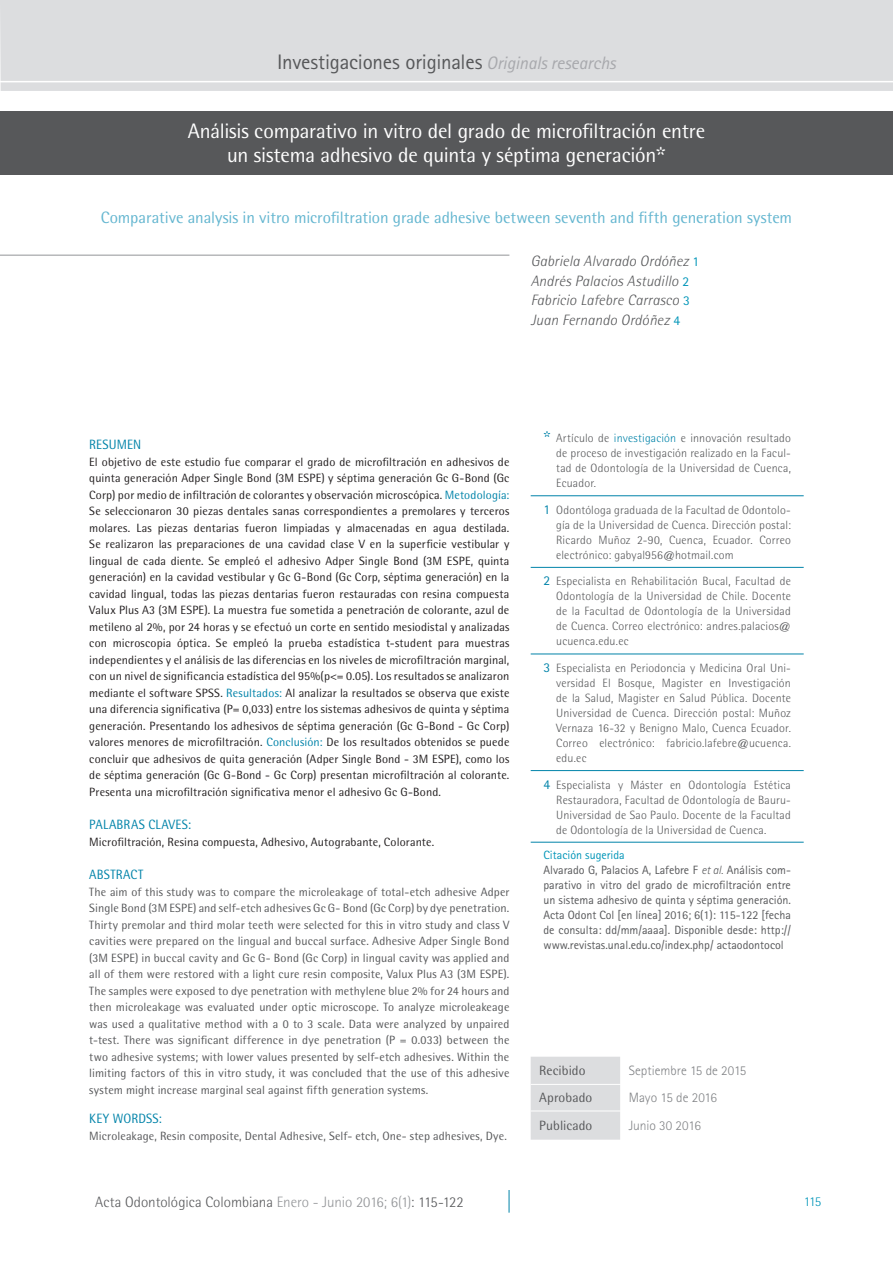
<style>
.page{position:relative;width:893px;height:1263px;background:#fff}
.page>*{position:absolute;margin:0;border:0;box-sizing:border-box;transform-origin:0 0}
.tit-artículoespañol{font:21px/24px "Rotis Semi Sans Std";letter-spacing:-.01em;color:#fff;text-align:center}
.t1{font:21px "Rotis Sans Serif Std";letter-spacing:-.01em;color:#57585a}
.tít-artículoinglés{font:16.5px "Rotis Semi Sans Std";letter-spacing:-.005em;color:#64b6d0}
.resumen-autor{font:italic 300 15px "Rotis Semi Sans Std";letter-spacing:.01em;color:#57585a}
.datos_pag{font:300 15px "Rotis Semi Sans Std";color:#57585a}
.t2{font:300 13.5px "Rotis Sans Serif Std";color:#808285}
.t3{font:13.5px "Rotis Semi Sans Std";letter-spacing:.005em;color:#57585a}
.resumen-subtitespaño{font:13.5px "Rotis Semi Sans Std";letter-spacing:.015em;color:#0083a9;scale:.95 1}
.resumen-subtitinglés{font:13.5px "Rotis Semi Sans Std";letter-spacing:.02em;color:#0083a9;scale:.95 1}
.t4{font:300 13.5px "Rotis Semi Sans Std";color:#0095b8}
.resumen-textoesp{font:12px/16.5px "Rotis Semi Sans Std";letter-spacing:.01em;color:#231f20;text-align:justify}
.resumen-textoinglés{font:12px/16.5px "Rotis Semi Sans Std";letter-spacing:.01em;color:#57585a;text-align:justify}
.resumen-datosartícul{font:300 12px/15px "Rotis Semi Sans Std";letter-spacing:.015em;color:#57585a;text-align:justify}
.citacion_txt{font:12px/15px "Rotis Sans Serif Std";color:#57585a;text-align:justify}
.citacion_txt-2{font:12px "Rotis Sans Serif Std";color:#0095b8}
.s1{font-style:italic;font-size:18px;color:#a8a9ad}
.s2{font-family:"Aller"}
.s3{font-family:"Rotis Sans Serif Std";font-weight:400;font-style:normal;font-size:13.5px;color:#0095b8}
.s4{color:#0083a9}
.s5{color:#939598}
.s6{font-family:"Aller";font-weight:400;font-size:15px;color:#0083a9}
.s7{font-family:"Rotis Sans Serif Std";font-weight:400;font-size:13.5px;color:#0083a9}
.s8{font-weight:300;font-style:italic}
</style>
<div class="page">
<div style="left:0;top:0;width:893px;height:91px;background:#dcdddf"></div>
<hr style="left:0;top:81px;width:893px;height:1px;background:#fff">
<svg style="left:509px;top:1190px;width:1px;height:23px"></svg>
<hr style="left:0;top:255px;width:509px;height:1px;background:#939598">
<div style="left:0;top:111px;width:893px;height:64px;background:#57585a"></div>
<hr style="left:531px;top:495px;width:273px;height:1px;background:#0083a9">
<hr style="left:531px;top:567px;width:273px;height:1px;background:#0083a9">
<hr style="left:531px;top:654px;width:273px;height:1px;background:#0083a9">
<hr style="left:531px;top:770px;width:273px;height:1px;background:#0083a9">
<hr style="left:531px;top:842px;width:273px;height:1px;background:#0083a9">
<div style="left:531px;top:1057px;width:89px;height:83px;background:#dcdddf"></div>
<hr style="left:531px;top:1084px;width:89px;height:1px;background:#fff">
<hr style="left:531px;top:1110px;width:89px;height:1px;background:#fff">
<h1 class="t1" style="left:277px;top:50px;width:340px">Investigaciones originales <span class="s1">Originals researchs</span></h1>
<p class="tit-artículoespañol" style="left:188px;top:119px;width:519px">Análisis comparativo in vitro del grado de microfiltración entre un sistema adhesivo de quinta y séptima generación<span class="s2">*</span></p>
<p class="tít-artículoinglés" style="left:101px;top:208px;width:693px">Comparative analysis in vitro microfiltration grade adhesive between seventh and fifth generation system</p>
<p class="resumen-autor" style="left:531px;top:252px;width:170px">Gabriela Alvarado Ordóñez <span class="s3">1</span></p>
<p class="resumen-autor" style="left:531px;top:272px;width:160px">Andrés Palacios Astudillo <span class="s3">2</span></p>
<p class="resumen-autor" style="left:531px;top:291px;width:161px">Fabricio Lafebre Carrasco <span class="s3">3</span></p>
<p class="resumen-autor" style="left:531px;top:311px;width:151px">Juan Fernando Ordóñez <span class="s3">4</span></p>
<p class="resumen-subtitespaño" style="left:89px;top:437px;width:56px">RESUMEN</p>
<p class="resumen-textoesp" style="left:89px;top:453px;width:422px">El objetivo de este estudio fue comparar el grado de microfiltración en adhesivos de quinta generación Adper Single Bond (3M ESPE) y séptima generación Gc G-Bond (Gc Corp) por medio de infiltración de colorantes y observación microscópica. <span class="s4">Metodología:<br></span>Se seleccionaron 30 piezas dentales sanas correspondientes a premolares y terceros molares. Las piezas dentarias fueron limpiadas y almacenadas en agua destilada.<br>Se realizaron las preparaciones de una cavidad clase V en la superficie vestibular y lingual de cada diente. Se empleó el adhesivo Adper Single Bond (3M ESPE, quinta generación) en la cavidad vestibular y Gc G-Bond (Gc Corp, séptima generación) en la cavidad lingual, todas las piezas dentarias fueron restauradas con resina compuesta Valux Plus A3 (3M ESPE). La muestra fue sometida a penetración de colorante, azul de metileno al 2%, por 24 horas y se efectuó un corte en sentido mesiodistal y analizadas con microscopia óptica. Se empleó la prueba estadística t-student para muestras independientes y el análisis de las diferencias en los niveles de microfiltración marginal, con un nivel de significancia estadística del 95%(p&lt;= 0.05). Los resultados se analizaron mediante el software SPSS. <span class="s4">Resultados:</span> Al analizar la resultados se observa que existe una diferencia significativa (P= 0,033) entre los sistemas adhesivos de quinta y séptima generación. Presentando los adhesivos de séptima generación (Gc G-Bond - Gc Corp) valores menores de microfiltración. <span class="s4">Conclusión:</span> De los resultados obtenidos se puede concluir que adhesivos de quita generación (Adper Single Bond - 3M ESPE), como los de séptima generación (Gc G-Bond - Gc Corp) presentan microfiltración al colorante.<br>Presenta una microfiltración significativa menor el adhesivo Gc G-Bond.</p>
<p class="resumen-subtitespaño" style="left:89px;top:817px;width:109px">PALABRAS CLAVES:</p>
<p class="resumen-textoesp" style="left:89px;top:833px;width:346px">Microfiltración, Resina compuesta, Adhesivo, Autograbante, Colorante.</p>
<p class="resumen-subtitinglés" style="left:89px;top:867px;width:58px">ABSTRACT</p>
<p class="resumen-textoinglés" style="left:89px;top:883px;width:422px">The aim of this study was to compare the microleakage of total-etch adhesive Adper Single Bond (3M ESPE) and self-etch adhesives Gc G- Bond (Gc Corp) by dye penetration.<br>Thirty premolar and third molar teeth were selected for this in vitro study and class V cavities were prepared on the lingual and buccal surface. Adhesive Adper Single Bond (3M ESPE) in buccal cavity and Gc G- Bond (Gc Corp) in lingual cavity was applied and all of them were restored with a light cure resin composite, Valux Plus A3 (3M ESPE).<br>The samples were exposed to dye penetration with methylene blue 2% for 24 hours and then microleakage was evaluated under optic microscope. To analyze microleakeage was used a qualitative method with a 0 to 3 scale. Data were analyzed by unpaired t-test. There was significant difference in dye penetration (P = 0.033) between the two adhesive systems; with lower values presented by self-etch adhesives. Within the limiting factors of this in vitro study, it was concluded that the use of this adhesive system might increase marginal seal against fifth generation systems.</p>
<p class="resumen-subtitinglés" style="left:89px;top:1110px;width:78px">KEY WORDSS:</p>
<p class="resumen-textoinglés" style="left:89px;top:1127px;width:419px">Microleakage, Resin composite, Dental Adhesive, Self- etch, One- step adhesives, Dye.</p>
<p class="datos_pag" style="left:95px;top:1193px;width:370px">Acta Odontológica Colombiana <span class="s5">Enero - Junio 2016; 6(1)</span>: 115-122</p>
<p class="resumen-datosartícul" style="left:556px;top:431px;width:236px;text-indent:-13px"><span class="s6">*</span> Artículo de <span class="s4">investigación</span> e innovación resultado de proceso de investigación realizado en la Facul&shy;tad de Odontología de la Universidad de Cuenca, Ecuador.</p>
<p class="resumen-datosartícul" style="left:556px;top:502px;width:236px;text-indent:-13px"><span class="s7">1</span> Odontóloga graduada de la Facultad de Odontolo&shy;gía de la Universidad de Cuenca. Dirección postal:<br>Ricardo Muñoz 2-90, Cuenca, Ecuador. Correo electrónico: gabyal956@hotmail.com</p>
<p class="resumen-datosartícul" style="left:556px;top:574px;width:236px;text-indent:-13px"><span class="s7">2</span> Especialista en Rehabilitación Bucal, Facultad de Odontología de la Universidad de Chile. Docente de la Facultad de Odontología de la Universidad de Cuenca. Correo electrónico: andres.palacios@ ucuenca.edu.ec</p>
<p class="resumen-datosartícul" style="left:556px;top:660px;width:236px;text-indent:-13px"><span class="s7">3</span> Especialista en Periodoncia y Medicina Oral Uni&shy;versidad El Bosque, Magister en Investigación de la Salud, Magister en Salud Pública. Docente Universidad de Cuenca. Dirección postal: Muñoz Vernaza 16-32 y Benigno Malo, Cuenca Ecuador.<br>Correo electrónico: fabricio.lafebre@ucuenca. edu.ec</p>
<p class="resumen-datosartícul" style="left:556px;top:777px;width:236px;text-indent:-13px"><span class="s7">4</span> Especialista y Máster en Odontología Estética Restauradora, Facultad de Odontología de Bauru-Universidad de Sao Paulo. Docente de la Facultad de Odontología de la Universidad de Cuenca.</p>
<p class="citacion_txt-2" style="left:543px;top:848px;width:83px">Citación sugerida</p>
<p class="citacion_txt" style="left:543px;top:862px;width:249px">Alvarado G, Palacios A, Lafebre F <span class="s8">et al.</span> Análisis com&shy;parativo in vitro del grado de microfiltración entre un sistema adhesivo de quinta y séptima generación.<br>Acta Odont Col [en línea] 2016; 6(1): 115-122 [fecha de consulta: dd/mm/aaaa]. Disponible desde: http:// www.revistas.unal.edu.co/index.php/ actaodontocol</p>
<p class="t3" style="left:539px;top:1063px;width:48px">Recibido</p>
<p class="t2" style="left:629px;top:1063px;width:119px">Septiembre 15 de 2015</p>
<p class="t3" style="left:539px;top:1090px;width:55px">Aprobado</p>
<p class="t2" style="left:629px;top:1090px;width:90px">Mayo 15 de 2016</p>
<p class="t3" style="left:539px;top:1117px;width:55px">Publicado</p>
<p class="t2" style="left:629px;top:1118px;width:74px">Junio 30 2016</p>
<p class="t4" style="left:804px;top:1194px;width:19px">115</p>
</div>
